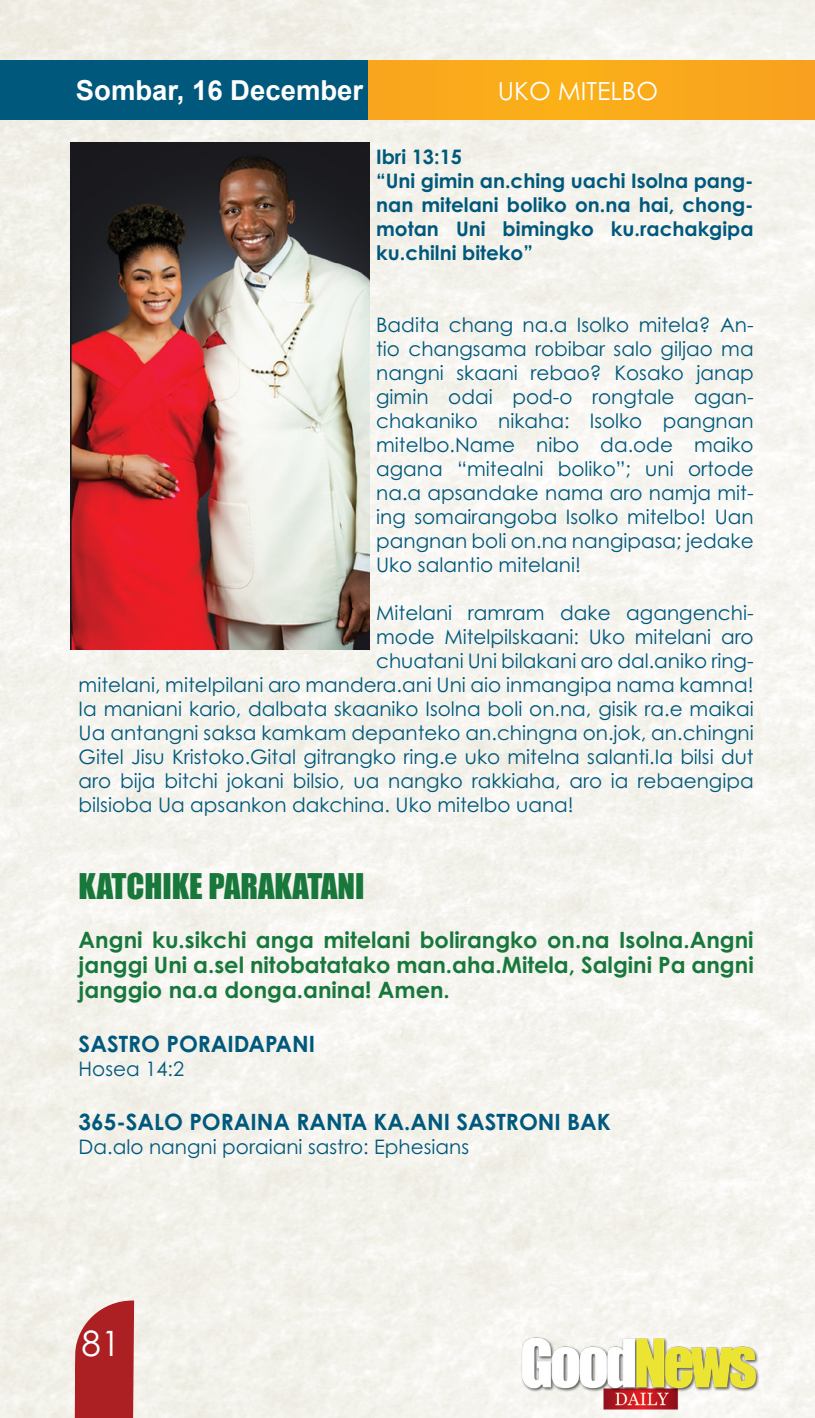
<style>
.page{position:relative;width:815px;height:1418px;background:#fff}
.page>*{position:absolute;margin:0;border:0;box-sizing:border-box;transform-origin:0 0}
.t1{font:35px "Century Gothic Pro";color:#fff}
.t2{font:32.5px "Impact";color:#18783c}
.t3{font:700 27.5px "Arial";color:#fff}
.t4{font:25px "Century Gothic Pro";color:#fff}
.t5{font:700 22.5px/25px "Century Gothic Pro";color:#18783c;text-align:justify}
.t6{font:700 22.5px "Century Gothic Pro";color:#00587c}
.t7{font:20px/24px "Century Gothic Pro";color:#00587c;text-align:justify}
.t8{font:700 20px/24px "Century Gothic Pro";color:#00587c;text-align:justify}
</style>
<div class="page">
<img style="left:0;top:0;width:815px;height:1417px">
<div style="left:139px;top:60px;width:676px;height:60px;background:#faa91c"></div>
<div style="left:0;top:60px;width:368px;height:60px;background:#00587c"></div>
<svg style="left:73px;top:1300px;width:61px;height:117px"></svg>
<img style="left:516px;top:1335px;width:245px;height:76px">
<img style="left:71px;top:142px;width:299px;height:508px">
<p class="t3" style="left:76px;top:72px;width:289px">Sombar, 16 December</p>
<p class="t4" style="left:498px;top:75px;width:162px">UKO MITELBO</p>
<p class="t8" style="left:376px;top:144px;width:87px">Ibri 13:15</p>
<p class="t8" style="left:376px;top:168px;width:379px">“Uni gimin an.ching uachi Isolna pang&shy;nan mitelani boliko on.na hai, chong&shy;motan Uni bimingko ku.rachakgipa ku.chilni biteko”</p>
<p class="t7" style="left:376px;top:312px;width:379px">Badita chang na.a Isolko mitela? An&shy;tio changsama robibar salo giljao ma nangni skaani rebao? Kosako janap gimin odai pod-o rongtale agan&shy;chakaniko nikaha: Isolko pangnan mitelbo.Name nibo da.ode maiko agana “mitealni boliko”; uni ortode na.a apsandake nama aro namja mit&shy;ing somairangoba Isolko mitelbo! Uan pangnan boli on.na nangipasa; jedake Uko salantio mitelani!</p>
<p class="t7" style="left:376px;top:600px;width:379px">Mitelani ramram dake agangenchi-</p>
<p class="t7" style="left:376px;top:624px;width:379px">mode Mitelpilskaani: Uko mitelani aro</p>
<p class="t7" style="left:376px;top:648px;width:379px">chuatani Uni bilakani aro dal.aniko ring-</p>
<p class="t7" style="left:79px;top:672px;width:676px">mitelani, mitelpilani aro mandera.ani Uni aio inmangipa nama kamna!</p>
<p class="t7" style="left:79px;top:696px;width:677px">Ia maniani kario, dalbata skaaniko Isolna boli on.na, gisik ra.e maikai</p>
<p class="t7" style="left:79px;top:720px;width:677px">Ua antangni saksa kamkam depanteko an.chingna on.jok, an.chingni</p>
<p class="t7" style="left:79px;top:744px;width:676px">Gitel Jisu Kristoko.Gital gitrangko ring.e uko mitelna salanti.Ia bilsi dut</p>
<p class="t7" style="left:79px;top:768px;width:676px">aro bija bitchi jokani bilsio, ua nangko rakkiaha, aro ia rebaengipa</p>
<p class="t7" style="left:79px;top:792px;width:497px">bilsioba Ua apsankon dakchina. Uko mitelbo uana!</p>
<p class="t2" style="left:79px;top:861px;width:287px">KATCHIKE PARAKATANI</p>
<p class="t5" style="left:79px;top:927px;width:677px">Angni ku.sikchi anga mitelani bolirangko on.na Isolna.Angni janggi Uni a.sel nitobatatako man.aha.Mitela, Salgini Pa angni janggio na.a donga.anina! Amen.</p>
<p class="t6" style="left:79px;top:1029px;width:238px">SASTRO PORAIDAPANI</p>
<p class="t7" style="left:79px;top:1056px;width:107px">Hosea 14:2</p>
<p class="t6" style="left:79px;top:1107px;width:534px">365-SALO PORAINA RANTA KA.ANI SASTRONI BAK</p>
<p class="t7" style="left:79px;top:1134px;width:392px">Da.alo nangni poraiani sastro: Ephesians</p>
<h1 class="t1" style="left:82px;top:1322px;width:40px">81</h1>
</div>
